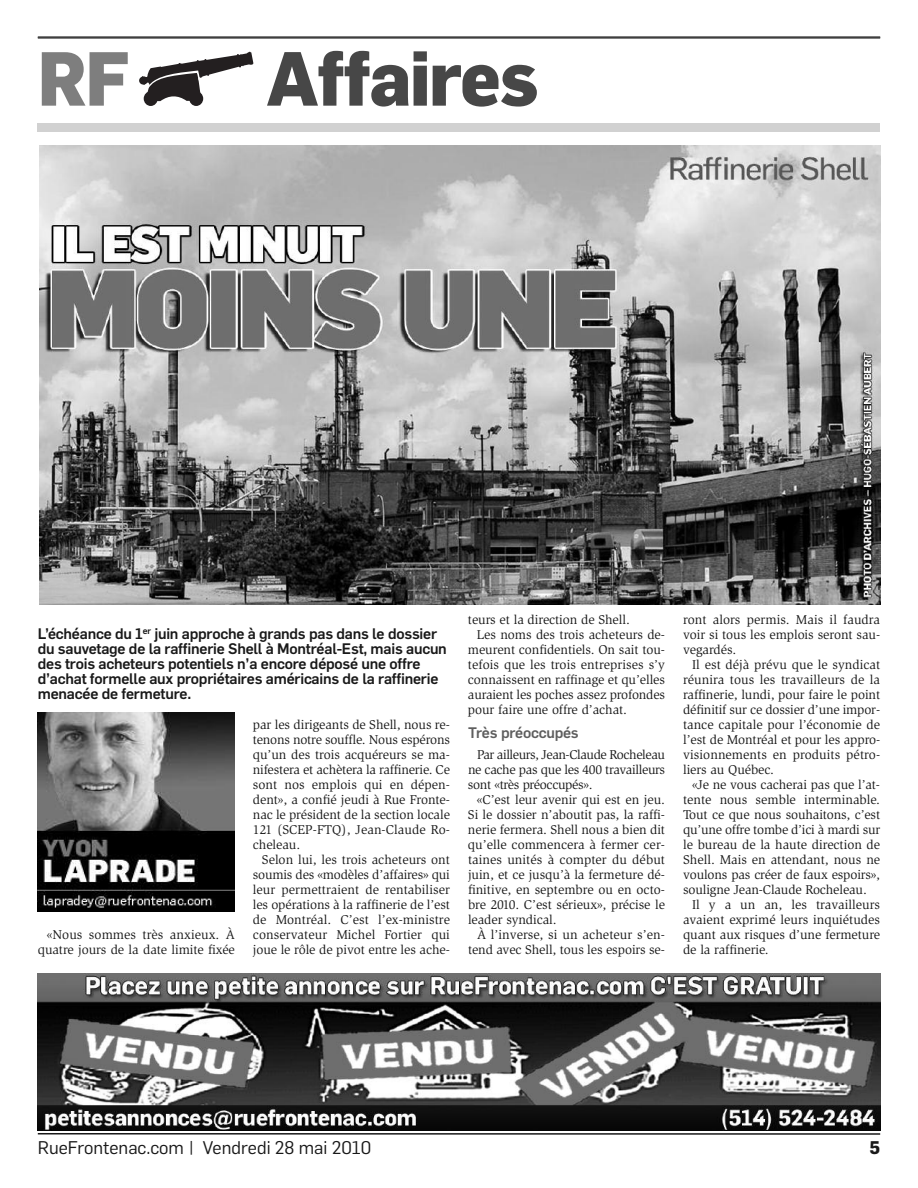
<style>
.page{position:relative;width:918px;height:1188px;background:#fff}
.page>*{position:absolute;margin:0;border:0;box-sizing:border-box;transform-origin:0 0}
.t1{font:800 75px "Flama";letter-spacing:-.02em;color:#474747;scale:.95 1}
.t2{font:800 75px "Flama";color:#7e7e7e;scale:.95 1}
.t3{font:18px "Flama";color:#191919}
.t4{font:700 18px "Flama";color:#191919}
.t5{font:500 15px/15px "Flama";letter-spacing:-.015em;color:#191919}
.t6{font:500 15px "Flama";letter-spacing:-.015em;color:#5e5e5e}
.t7{font:13.2px/15px "Slimbach Std";letter-spacing:-.005em;color:#191919;text-align:justify}
</style>
<div class="page">
<div style="left:189px;top:91px;width:14px;height:15px;background:#231f20;border-radius:50%"></div>
<div style="left:144px;top:91px;width:14px;height:15px;background:#231f20;border-radius:50%"></div>
<svg style="left:139px;top:52px;width:114px;height:49px"></svg>
<hr style="left:38px;top:1133px;width:842px;height:2px;background:#191919">
<hr style="left:38px;top:37px;width:842px;height:2px;background:#191919">
<div style="left:38px;top:123px;width:842px;height:9px;background:#d1d1d1"></div>
<img style="left:40px;top:146px;width:840px;height:458px">
<hr style="left:38px;top:36px;width:842px;height:2px;background:#474747">
<img style="left:38px;top:712px;width:197px;height:200px">
<img style="left:38px;top:973px;width:842px;height:157px">
<h1 class="t2" style="left:38px;top:44px;width:98px">RF</h1>
<h1 class="t1" style="left:266px;top:44px;width:288px">Affaires</h1>
<p class="t5" style="left:38px;top:627px;width:411px">L’échéance du 1<sup>er</sup> juin approche à grands pas dans le dossier du sauvetage de la raffinerie Shell à Montréal-Est, mais aucun des trois acheteurs potentiels n’a encore déposé une offre d’achat formelle aux propriétaires américains de la raffinerie menacée de fermeture.</p>
<p class="t7" style="left:38px;top:928px;width:199px;text-align:right">«Nous sommes très anxieux. À quatre jours de la date limite fixée</p>
<p class="t7" style="left:253px;top:718px;width:199px">par les dirigeants de Shell, nous re&shy;tenons notre souffle. Nous espérons qu’un des trois acquéreurs se ma&shy;nifestera et achètera la raffinerie. Ce sont nos emplois qui en dépen&shy;dent», a confié jeudi à Rue Fronte&shy;nac le président de la section locale 121 (SCEP-FTQ), Jean-Claude Ro&shy;cheleau.</p>
<p class="t7" style="left:253px;top:853px;width:199px;text-indent:9px">Selon lui, les trois acheteurs ont soumis des «modèles d’affaires» qui leur permettraient de rentabiliser les opérations à la raffinerie de l’est de Montréal. C’est l’ex-ministre conservateur Michel Fortier qui joue le rôle de pivot entre les ache-</p>
<p class="t7" style="left:468px;top:613px;width:163px">teurs et la direction de Shell.</p>
<p class="t7" style="left:477px;top:628px;width:190px">Les noms des trois acheteurs de-</p>
<p class="t7" style="left:468px;top:643px;width:199px">meurent confidentiels. On sait tou-</p>
<p class="t7" style="left:468px;top:658px;width:199px">tefois que les trois entreprises s’y</p>
<p class="t7" style="left:468px;top:673px;width:199px">connaissent en raffinage et qu’elles</p>
<p class="t7" style="left:468px;top:688px;width:199px">auraient les poches assez profondes</p>
<p class="t7" style="left:468px;top:703px;width:161px">pour faire une offre d’achat.</p>
<p class="t6" style="left:468px;top:726px;width:112px">Très préoccupés</p>
<p class="t7" style="left:468px;top:748px;width:199px;text-indent:9px">Par ailleurs, Jean-Claude Rocheleau ne cache pas que les 400 travailleurs sont «très préoccupés».</p>
<p class="t7" style="left:468px;top:793px;width:199px;text-indent:9px">«C’est leur avenir qui est en jeu.<br>Si le dossier n’aboutit pas, la raffi&shy;nerie fermera. Shell nous a bien dit qu’elle commencera à fermer cer&shy;taines unités à compter du début juin, et ce jusqu’à la fermeture dé&shy;finitive, en septembre ou en octo&shy;bre 2010. C’est sérieux», précise le leader syndical.</p>
<p class="t7" style="left:468px;top:928px;width:199px;text-align:right">À l’inverse, si un acheteur s’en&shy;tend avec Shell, tous les espoirs se-</p>
<p class="t7" style="left:683px;top:613px;width:199px">ront alors permis. Mais il faudra voir si tous les emplois seront sau&shy;vegardés.</p>
<p class="t7" style="left:683px;top:658px;width:199px;text-indent:9px">Il est déjà prévu que le syndicat réunira tous les travailleurs de la raffinerie, lundi, pour faire le point définitif sur ce dossier d’une impor&shy;tance capitale pour l’économie de l’est de Montréal et pour les appro&shy;visionnements en produits pétro&shy;liers au Québec.</p>
<p class="t7" style="left:683px;top:778px;width:199px;text-indent:9px">«Je ne vous cacherai pas que l’at&shy;tente nous semble interminable.<br>Tout ce que nous souhaitons, c’est qu’une offre tombe d’ici à mardi sur le bureau de la haute direction de Shell. Mais en attendant, nous ne voulons pas créer de faux espoirs», souligne Jean-Claude Rocheleau.</p>
<p class="t7" style="left:683px;top:898px;width:199px;text-indent:9px">Il y a un an, les travailleurs avaient exprimé leurs inquiétudes quant aux risques d’une fermeture de la raffinerie.</p>
<h2 class="t3" style="left:38px;top:1139px;width:335px">RueFrontenac.com | Vendredi 28 mai 2010</h2>
<h2 class="t4" style="left:870px;top:1140px;width:12px">5</h2>
</div>
